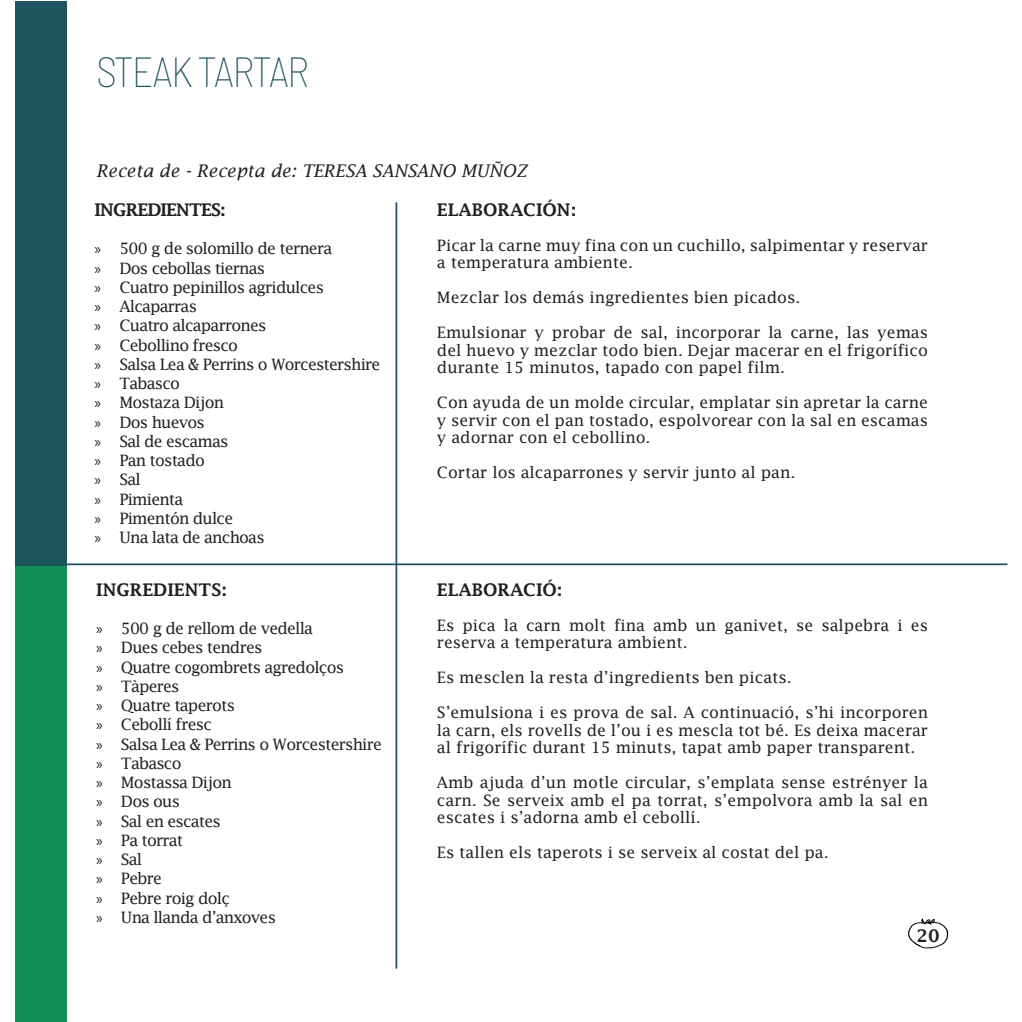
<style>
.page{position:relative;width:1022px;height:1022px;background:#fff}
.page>*{position:absolute;margin:0;border:0;box-sizing:border-box;transform-origin:0 0}
.t1{font:100 semi-condensed 42px "Barlow";letter-spacing:-.05em;color:#1e545e}
.t2{font:italic 17.5px "Lucida Fax";color:#231f20}
.t3{font:600 17.5px "Lucida Fax";color:#231f20}
.t4{font:600 17.5px "Lucida Fax";letter-spacing:-.05em;color:#231f20}
.t5{font:15.75px/17.5px "Lucida Fax";color:#231f20;text-align:justify}
.t6{font:15.75px "Lucida Fax";letter-spacing:-.05em;color:#231f20}
.s1{font-family:"Myriad Pro"}
</style>
<div class="page">
<svg style="left:908px;top:919px;width:40px;height:30px"></svg>
<div style="left:15px;top:1px;width:52px;height:566px;background:#1e545e"></div>
<div style="left:15px;top:567px;width:52px;height:455px;background:#109057"></div>
<hr style="left:15px;top:563px;width:992px;height:2px;background:#1e545e">
<hr style="left:395px;top:202px;width:2px;height:767px;background:#1e545e">
<p class="t1" style="left:96px;top:46px;width:214px">STEAK TARTAR</p>
<p class="t2" style="left:96px;top:160px;width:433px">Receta de - Recepta de: TERESA SANSANO MUÑOZ</p>
<p class="t4" style="left:95px;top:200px;width:133px">INGREDIENTES:</p>
<p class="t6" style="left:95px;top:240px;width:239px"><span class="s1">»</span> 500 g de solomillo de ternera</p>
<p class="t6" style="left:95px;top:259px;width:172px"><span class="s1">»</span> Dos cebollas tiernas</p>
<p class="t6" style="left:95px;top:278px;width:231px"><span class="s1">»</span> Cuatro pepinillos agridulces</p>
<p class="t6" style="left:95px;top:297px;width:104px"><span class="s1">»</span> Alcaparras</p>
<p class="t6" style="left:95px;top:317px;width:173px"><span class="s1">»</span> Cuatro alcaparrones</p>
<p class="t6" style="left:95px;top:336px;width:145px"><span class="s1">»</span> Cebollino fresco</p>
<p class="t6" style="left:95px;top:355px;width:287px"><span class="s1">»</span> Salsa Lea &amp; Perrins o Worcestershire</p>
<p class="t6" style="left:95px;top:374px;width:87px"><span class="s1">»</span> Tabasco</p>
<p class="t6" style="left:95px;top:394px;width:131px"><span class="s1">»</span> Mostaza Dijon</p>
<p class="t6" style="left:95px;top:413px;width:112px"><span class="s1">»</span> Dos huevos</p>
<p class="t6" style="left:95px;top:432px;width:135px"><span class="s1">»</span> Sal de escamas</p>
<p class="t6" style="left:95px;top:451px;width:112px"><span class="s1">»</span> Pan tostado</p>
<p class="t5" style="left:95px;top:471px;width:48px"><span class="s1">»</span> Sal</p>
<p class="t6" style="left:95px;top:490px;width:90px"><span class="s1">»</span> Pimienta</p>
<p class="t6" style="left:95px;top:509px;width:140px"><span class="s1">»</span> Pimentón dulce</p>
<p class="t6" style="left:95px;top:528px;width:172px"><span class="s1">»</span> Una lata de anchoas</p>
<p class="t3" style="left:96px;top:579px;width:132px">INGREDIENTS:</p>
<p class="t6" style="left:96px;top:619px;width:218px"><span class="s1">»</span> 500 g de rellom de vedella</p>
<p class="t6" style="left:96px;top:639px;width:168px"><span class="s1">»</span> Dues cebes tendres</p>
<p class="t6" style="left:96px;top:658px;width:249px"><span class="s1">»</span> Quatre cogombrets agredolços</p>
<p class="t6" style="left:96px;top:677px;width:85px"><span class="s1">»</span> Tàperes</p>
<p class="t6" style="left:96px;top:696px;width:140px"><span class="s1">»</span> Quatre taperots</p>
<p class="t6" style="left:96px;top:716px;width:117px"><span class="s1">»</span> Cebollí fresc</p>
<p class="t6" style="left:96px;top:735px;width:287px"><span class="s1">»</span> Salsa Lea &amp; Perrins o Worcestershire</p>
<p class="t6" style="left:96px;top:754px;width:87px"><span class="s1">»</span> Tabasco</p>
<p class="t6" style="left:96px;top:773px;width:137px"><span class="s1">»</span> Mostassa Dijon</p>
<p class="t5" style="left:96px;top:793px;width:85px"><span class="s1">»</span> Dos ous</p>
<p class="t6" style="left:96px;top:812px;width:126px"><span class="s1">»</span> Sal en escates</p>
<p class="t6" style="left:96px;top:831px;width:89px"><span class="s1">»</span> Pa torrat</p>
<p class="t5" style="left:96px;top:851px;width:48px"><span class="s1">»</span> Sal</p>
<p class="t5" style="left:96px;top:870px;width:67px"><span class="s1">»</span> Pebre</p>
<p class="t6" style="left:96px;top:889px;width:135px"><span class="s1">»</span> Pebre roig dolç</p>
<p class="t6" style="left:96px;top:908px;width:181px"><span class="s1">»</span> Una llanda d’anxoves</p>
<p class="t3" style="left:437px;top:200px;width:141px">ELABORACIÓN:</p>
<p class="t5" style="left:437px;top:236px;width:493px">Picar la carne muy fina con un cuchillo, salpimentar y reservar a temperatura ambiente.</p>
<p class="t5" style="left:437px;top:289px;width:365px">Mezclar los demás ingredientes bien picados.</p>
<p class="t5" style="left:437px;top:324px;width:493px">Emulsionar y probar de sal, incorporar la carne, las yemas del huevo y mezclar todo bien. Dejar macerar en el frigorífico durante 15 minutos, tapado con papel film.</p>
<p class="t5" style="left:437px;top:394px;width:493px">Con ayuda de un molde circular, emplatar sin apretar la carne y servir con el pan tostado, espolvorear con la sal en escamas y adornar con el cebollino.</p>
<p class="t5" style="left:437px;top:464px;width:360px">Cortar los alcaparrones y servir junto al pan.</p>
<p class="t3" style="left:437px;top:579px;width:127px">ELABORACIÓ:</p>
<p class="t5" style="left:437px;top:616px;width:493px">Es pica la carn molt fina amb un ganivet, se salpebra i es reserva a temperatura ambient.</p>
<p class="t5" style="left:437px;top:669px;width:356px">Es mesclen la resta d’ingredients ben picats.</p>
<p class="t5" style="left:437px;top:704px;width:493px">S’emulsiona i es prova de sal. A continuació, s’hi incorporen la carn, els rovells de l’ou i es mescla tot bé. Es deixa macerar al frigorífic durant 15 minuts, tapat amb paper transparent.</p>
<p class="t5" style="left:437px;top:774px;width:493px">Amb ajuda d’un motle circular, s’emplata sense estrényer la carn. Se serveix amb el pa torrat, s’empolvora amb la sal en escates i s’adorna amb el cebollí.</p>
<p class="t5" style="left:437px;top:844px;width:393px">Es tallen els taperots i se serveix al costat del pa.</p>
<p class="t3" style="left:916px;top:926px;width:25px">20</p>
</div>
